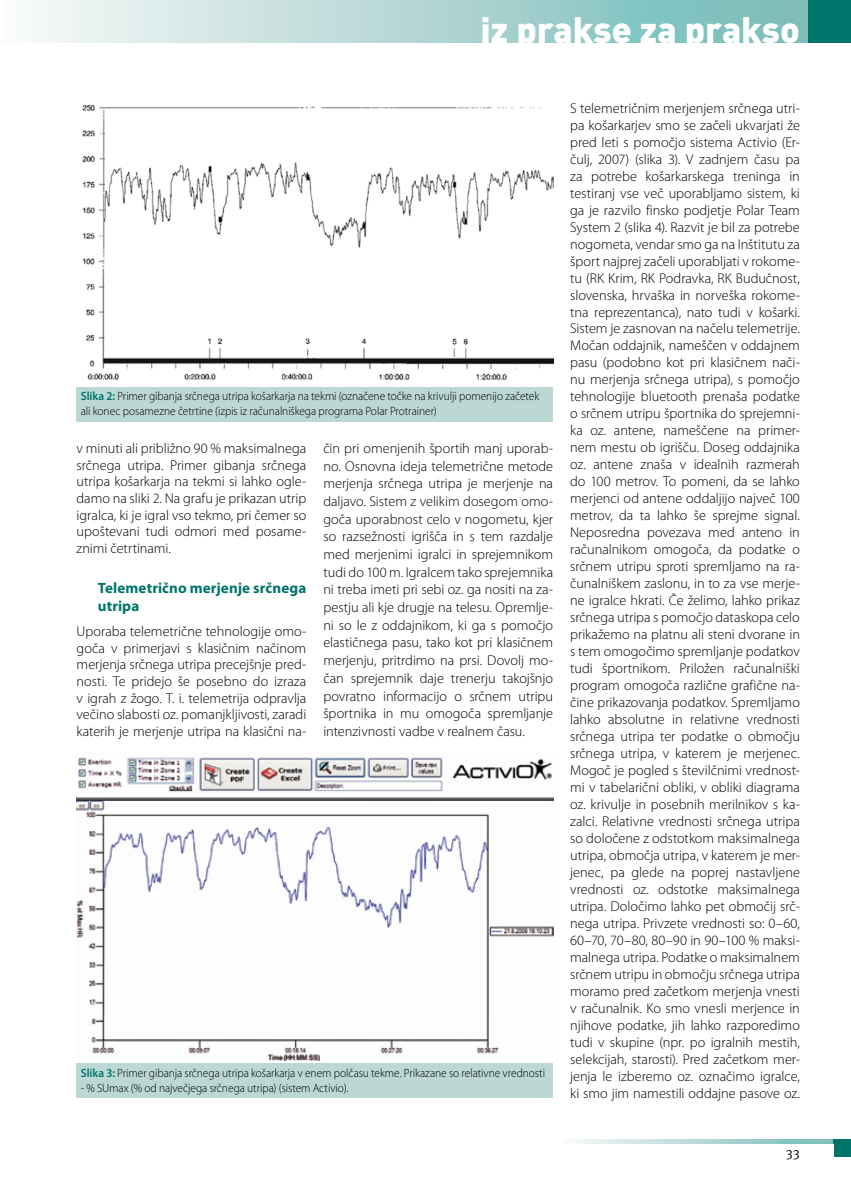
<style>
.page{position:relative;width:851px;height:1191px;background:#fff}
.page>*{position:absolute;margin:0;border:0;box-sizing:border-box;transform-origin:0 0}
.t1{font:900 36px "DINCE";color:#fff}
.t2{font:700 15px/18.1px "Myriad Pro";letter-spacing:.005em;color:#00746a}
.t3{font:300 14.25px/17px "Myriad Pro";letter-spacing:-.005em;color:#000;text-align:justify}
.t4{font:13.5px "Meta Pro";color:#000}
.t5{font:300 12px/15px "Myriad Pro";letter-spacing:-.005em;color:#000;scale:.95 1}
.s1{font-weight:600;color:#00746a}
</style>
<div class="page">
<div style="left:0;top:0;width:850px;height:43px;background:linear-gradient(to right,#f9f8f8,#6ab5b2)"></div>
<div style="left:808px;top:0;width:42px;height:43px;background:#00746a"></div>
<div style="left:561px;top:1140px;width:289px;height:17px;background:linear-gradient(to right,#fbf9f9,#6cb7b3)"></div>
<div style="left:833px;top:1140px;width:17px;height:17px;background:#00746a"></div>
<div style="left:561px;top:1144px;width:272px;height:13px;background:#fff"></div>
<img style="left:82px;top:104px;width:471px;height:276px">
<div style="left:77px;top:387px;width:476px;height:34px;background:#bbd8d5"></div>
<img style="left:76px;top:757px;width:477px;height:303px">
<div style="left:77px;top:1063px;width:476px;height:34px;background:#bbd8d5"></div>
<h1 class="t1" style="left:480px;top:5px;width:321px">iz prakse za prakso</h1>
<p class="t5" style="left:81px;top:389px;width:484px"><span class="s1">Slika 2:</span> Primer gibanja srčnega utripa košarkarja na tekmi (označene točke na krivulji pomenijo začetek ali konec posamezne četrtine (izpis iz računalniškega programa Polar Protrainer)</p>
<p class="t3" style="left:77px;top:440px;width:231px">v minuti ali približno 90 % maksimalnega srčnega utripa. Primer gibanja srčnega utripa košarkarja na tekmi si lahko ogle&shy;damo na sliki 2. Na grafu je prikazan utrip igralca, ki je igral vso tekmo, pri čemer so upoštevani tudi odmori med posame&shy;znimi četrtinami.</p>
<p class="t2" style="left:98px;top:578px;width:210px">Telemetrično merjenje srčnega utripa</p>
<p class="t3" style="left:77px;top:623px;width:231px">Uporaba telemetrične tehnologije omo&shy;goča v primerjavi s klasičnim načinom merjenja srčnega utripa precejšnje pred&shy;nosti. Te pridejo še posebno do izraza v igrah z žogo. T. i. telemetrija odpravlja večino slabosti oz. pomanjkljivosti, zaradi katerih je merjenje utripa na klasični na-</p>
<p class="t3" style="left:323px;top:440px;width:231px;line-height:17.7px">čin pri omenjenih športih manj uporab&shy;no. Osnovna ideja telemetrične metode merjenja srčnega utripa je merjenje na daljavo. Sistem z velikim dosegom omo&shy;goča uporabnost celo v nogometu, kjer so razsežnosti igrišča in s tem razdalje med merjenimi igralci in sprejemnikom tudi do 100 m. Igralcem tako sprejemnika ni treba imeti pri sebi oz. ga nositi na za&shy;pestju ali kje drugje na telesu. Opremlje&shy;ni so le z oddajnikom, ki ga s pomočjo elastičnega pasu, tako kot pri klasičnem merjenju, pritrdimo na prsi. Dovolj mo&shy;čan sprejemnik daje trenerju takojšnjo povratno informacijo o srčnem utripu športnika in mu omogoča spremljanje intenzivnosti vadbe v realnem času.</p>
<p class="t5" style="left:81px;top:1065px;width:490px"><span class="s1">Slika 3:</span> Primer gibanja srčnega utripa košarkarja v enem polčasu tekme. Prikazane so relativne vrednosti</p>
<p class="t5" style="left:81px;top:1080px;width:283px">- % SUmax (% od največjega srčnega utripa) (sistem Activio).</p>
<p class="t3" style="left:570px;top:100px;width:231px">S telemetričnim merjenjem srčnega utri&shy;pa košarkarjev smo se začeli ukvarjati že pred leti s pomočjo sistema Activio (Er&shy;čulj, 2007) (slika 3). V zadnjem času pa za potrebe košarkarskega treninga in testiranj vse več uporabljamo sistem, ki ga je razvilo finsko podjetje Polar Team System 2 (slika 4). Razvit je bil za potrebe nogometa, vendar smo ga na Inštitutu za šport najprej začeli uporabljati v rokome&shy;tu (RK Krim, RK Podravka, RK Budučnost, slovenska, hrvaška in norveška rokome&shy;tna reprezentanca), nato tudi v košarki.<br>Sistem je zasnovan na načelu telemetrije.<br>Močan oddajnik, nameščen v oddajnem pasu (podobno kot pri klasičnem nači&shy;nu merjenja srčnega utripa), s pomočjo tehnologije bluetooth prenaša podatke o srčnem utripu športnika do sprejemni&shy;ka oz. antene, nameščene na primer&shy;nem mestu ob igrišču. Doseg oddajnika oz. antene znaša v idealnih razmerah do 100 metrov. To pomeni, da se lahko merjenci od antene oddaljijo največ 100 metrov, da ta lahko še sprejme signal.<br>Neposredna povezava med anteno in računalnikom omogoča, da podatke o srčnem utripu sproti spremljamo na ra&shy;čunalniškem zaslonu, in to za vse merje&shy;ne igralce hkrati. Če želimo, lahko prikaz srčnega utripa s pomočjo dataskopa celo prikažemo na platnu ali steni dvorane in s tem omogočimo spremljanje podatkov tudi športnikom. Priložen računalniški program omogoča različne grafične na&shy;čine prikazovanja podatkov. Spremljamo lahko absolutne in relativne vrednosti srčnega utripa ter podatke o območju srčnega utripa, v katerem je merjenec.<br>Mogoč je pogled s številčnimi vrednost&shy;mi v tabelarični obliki, v obliki diagrama oz. krivulje in posebnih merilnikov s ka&shy;zalci. Relativne vrednosti srčnega utripa so določene z odstotkom maksimalnega utripa, območja utripa, v katerem je mer&shy;jenec, pa glede na poprej nastavljene vrednosti oz. odstotke maksimalnega utripa. Določimo lahko pet območij srč&shy;nega utripa. Privzete vrednosti so: 0–60, 60–70, 70–80, 80–90 in 90–100 % maksi&shy;malnega utripa. Podatke o maksimalnem srčnem utripu in območju srčnega utripa moramo pred začetkom merjenja vnesti v računalnik. Ko smo vnesli merjence in njihove podatke, jih lahko razporedimo tudi v skupine (npr. po igralnih mestih, selekcijah, starosti). Pred začetkom mer&shy;jenja le izberemo oz. označimo igralce, ki smo jim namestili oddajne pasove oz.</p>
<p class="t4" style="left:785px;top:1144px;width:15px">33</p>
</div>
